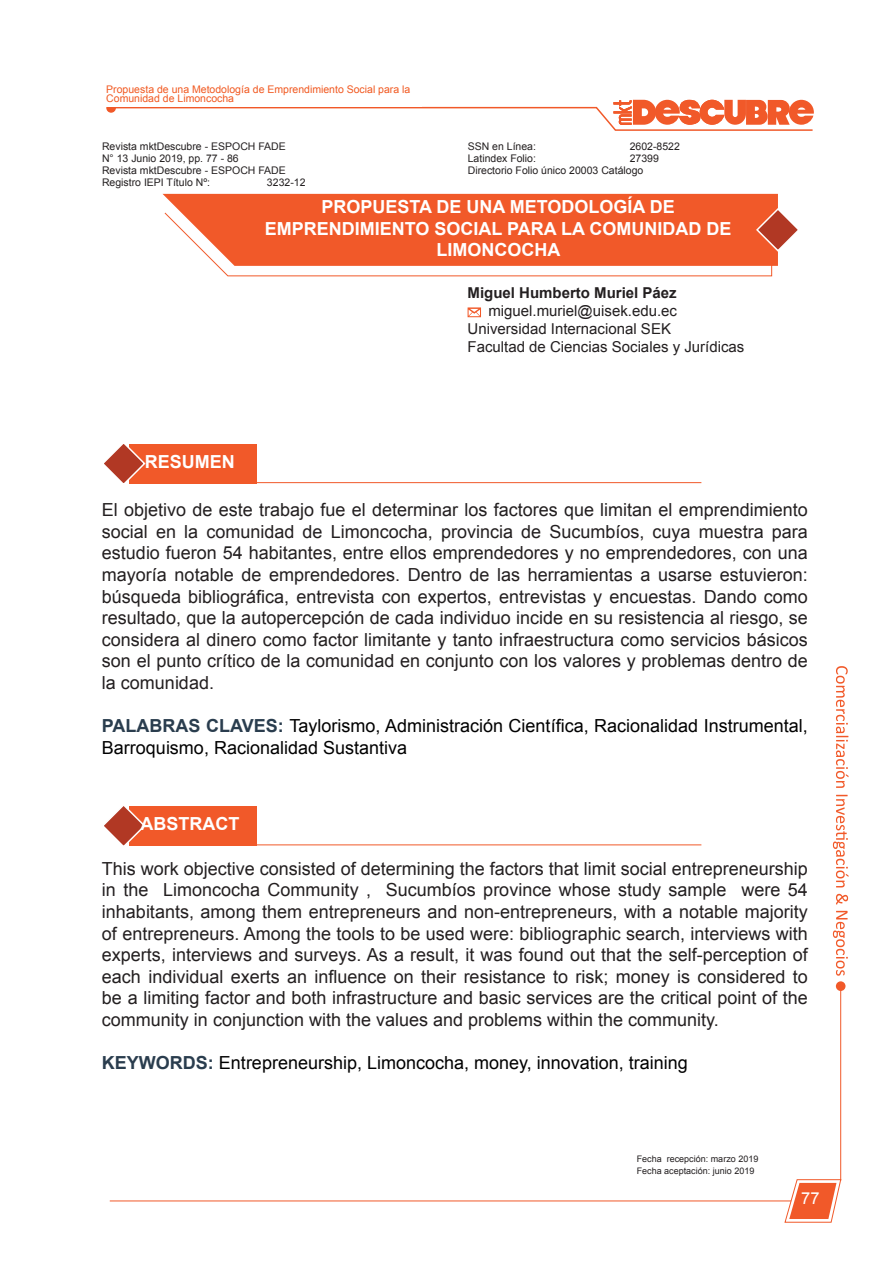
<style>
.page{position:relative;width:893px;height:1263px;background:#fff}
.page>*{position:absolute;margin:0;border:0;box-sizing:border-box;transform-origin:0 0}
.t1{font:18px/21.6px "Arial";color:#231f20;text-align:justify}
.t2{font:18px/21.6px "Arial";color:#000001}
.t3{font:700 18px/21.6px "Arial";color:#fff;text-align:center}
.t4{font:18px "Arial";color:#000}
.t5{font:16.5px "Arial";color:#fff}
.t6{font:15px "Arial";color:#231f20}
.t7{font:700 15px "Arial";color:#231f20}
.t8{font:10.5px "Arial";color:#231f20}
.t9{font:10.5px/9px "Arial";color:#f15921}
.t10{font:9px "Arial";color:#231f20}
.s1{font-weight:700;color:#2a3d4e}
</style>
<div class="page">
<hr style="left:110px;top:1200px;width:681px;height:1px;background:#f15929">
<svg style="left:784px;top:985px;width:58px;height:238px"></svg>
<div style="left:836px;top:981px;width:9px;height:10px;background:#f15929;border-radius:50%"></div>
<svg style="left:833px;top:666px;width:15px;height:310px"></svg>
<svg style="left:113px;top:100px;width:701px;height:31px"></svg>
<svg style="left:106px;top:103px;width:10px;height:10px"></svg>
<div style="left:106px;top:85px;width:316px;height:21px;background:#fff"></div>
<svg style="left:468px;top:307px;width:13px;height:10px"></svg>
<svg style="left:217px;top:266px;width:555px;height:11px"></svg>
<svg style="left:163px;top:194px;width:635px;height:72px;background:#f1653a"></svg>
<hr style="left:225px;top:844px;width:476px;height:1px;background:#f15929">
<div style="left:129px;top:806px;width:128px;height:39px;background:#f15929"></div>
<svg style="left:104px;top:806px;width:43px;height:40px"></svg>
<hr style="left:225px;top:482px;width:476px;height:1px;background:#f15929">
<div style="left:129px;top:444px;width:128px;height:39px;background:#f15929"></div>
<svg style="left:104px;top:444px;width:43px;height:40px"></svg>
<p class="t9" style="left:106px;top:85px;width:306px">Propuesta de una Metodología de Emprendimiento Social para la<br>Comunidad de Limoncocha</p>
<p class="t8" style="left:102px;top:140px;width:185px">Revista mktDescubre - ESPOCH FADE</p>
<p class="t8" style="left:102px;top:152px;width:138px">N° 13 Junio 2019, pp. 77 - 86</p>
<p class="t8" style="left:102px;top:164px;width:185px">Revista mktDescubre - ESPOCH FADE</p>
<p class="t8" style="left:102px;top:176px;width:110px">Registro IEPI Título Nº:</p>
<p class="t8" style="left:267px;top:176px;width:40px">3232-12</p>
<p class="t8" style="left:468px;top:140px;width:70px">SSN en Línea:</p>
<p class="t8" style="left:630px;top:140px;width:52px">2602-8522</p>
<p class="t8" style="left:468px;top:152px;width:70px">Latindex Folio:</p>
<p class="t8" style="left:630px;top:152px;width:31px">27399</p>
<p class="t8" style="left:468px;top:164px;width:177px">Directorio Folio único 20003 Catálogo</p>
<p class="t3" style="left:265px;top:196px;width:468px">PROPUESTA DE UNA METODOLOGÍA DE<br>EMPRENDIMIENTO SOCIAL PARA LA COMUNIDAD DE<br>LIMONCOCHA</p>
<p class="t3" style="left:145px;top:451px;width:91px">RESUMEN</p>
<p class="t7" style="left:468px;top:283px;width:211px">Miguel Humberto Muriel Páez</p>
<p class="t6" style="left:488px;top:301px;width:190px">miguel.muriel@uisek.edu.ec</p>
<p class="t6" style="left:468px;top:319px;width:205px">Universidad Internacional SEK</p>
<p class="t6" style="left:468px;top:337px;width:278px">Facultad de Ciencias Sociales y Jurídicas</p>
<p class="t1" style="left:102px;top:499px;width:707px">El objetivo de este trabajo fue el determinar los factores que limitan el emprendimiento social en la comunidad de Limoncocha, provincia de Sucumbíos, cuya muestra para estudio fueron 54 habitantes, entre ellos emprendedores y no emprendedores, con una mayoría notable de emprendedores. Dentro de las herramientas a usarse estuvieron: búsqueda bibliográfica, entrevista con expertos, entrevistas y encuestas. Dando como resultado, que la autopercepción de cada individuo incide en su resistencia al riesgo, se considera al dinero como factor limitante y tanto infraestructura como servicios básicos son el punto crítico de la comunidad en conjunto con los valores y problemas dentro de la comunidad.</p>
<p class="t2" style="left:102px;top:715px;width:707px"><span class="s1">PALABRAS CLAVES:</span> Taylorismo, Administración Científica, Racionalidad Instrumental,<br>Barroquismo, Racionalidad Sustantiva</p>
<p class="t3" style="left:140px;top:813px;width:100px">ABSTRACT</p>
<p class="t1" style="left:102px;top:858px;width:707px">This work objective consisted of determining the factors that limit social entrepreneurship in the Limoncocha Community , Sucumbíos province whose study sample were 54 inhabitants, among them entrepreneurs and non-entrepreneurs, with a notable majority of entrepreneurs. Among the tools to be used were: bibliographic search, interviews with experts, interviews and surveys. As a result, it was found out that the self-perception of each individual exerts an influence on their resistance to risk; money is considered to be a limiting factor and both infrastructure and basic services are the critical point of the community in conjunction with the values and problems within the community.</p>
<p class="t4" style="left:102px;top:1051px;width:587px"><span class="s1">KEYWORDS:</span> Entrepreneurship, Limoncocha, money, innovation, training</p>
<p class="t10" style="left:637px;top:1152px;width:123px">Fecha recepción: marzo 2019</p>
<p class="t10" style="left:637px;top:1164px;width:119px">Fecha aceptación: junio 2019</p>
<p class="t5" style="left:801px;top:1187px;width:20px">77</p>
</div>
